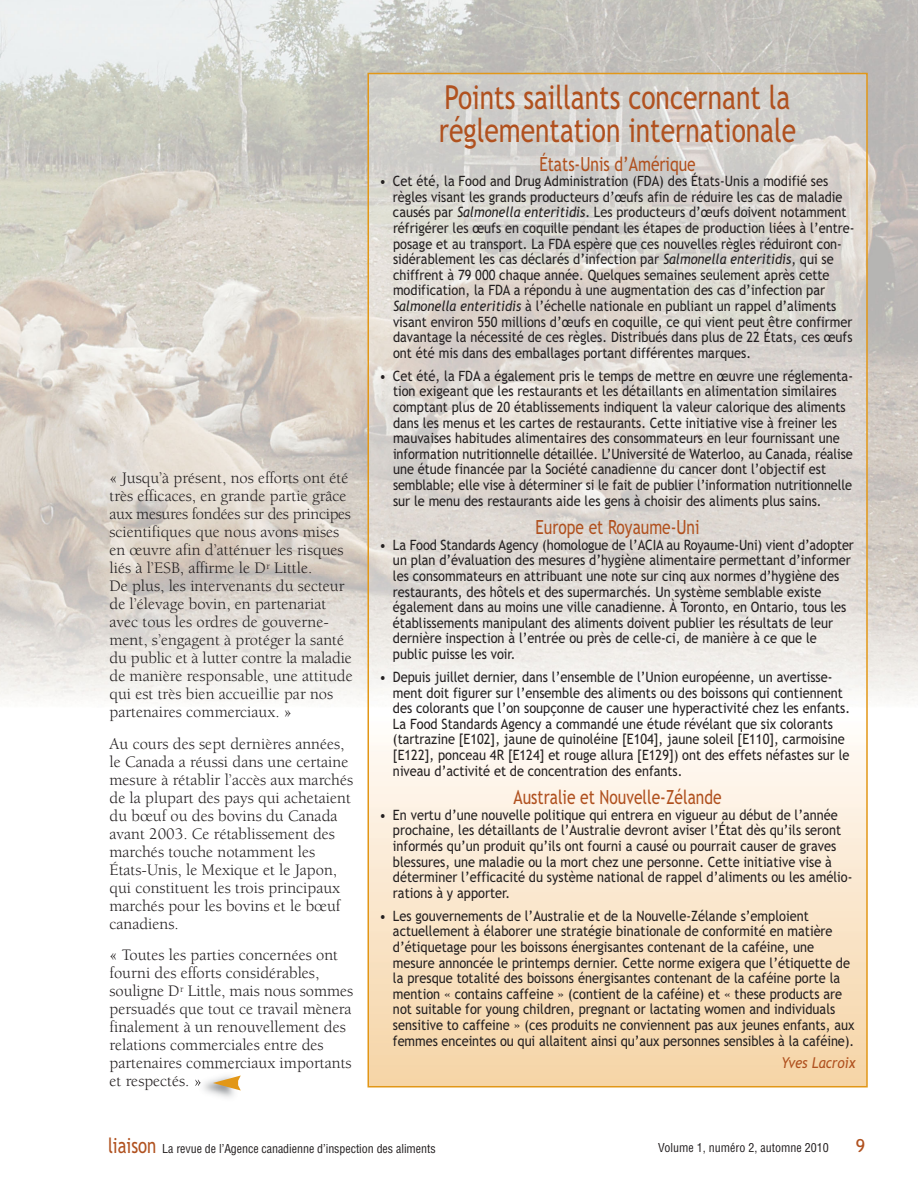
<style>
.page{position:relative;width:918px;height:1188px;background:#fff}
.page>*{position:absolute;margin:0;border:0;box-sizing:border-box;transform-origin:0 0}
.t1{font:33px/33px "Trebuchet MS";color:#b0511f;scale:.8 1}
.t2{font:19.5px "Trebuchet MS";color:#b0511f;scale:.8 1}
.t3{font:18px "Trebuchet MS";color:#b0511f}
.t4{font:16.5px/18px "Berkeley";color:#231f20}
.t5{font:italic 15px "Trebuchet MS";color:#b0511f;scale:.9 1}
.t6{font:14.25px/15.6px "Trebuchet MS";color:#231f20;scale:.9 1}
.t7{font:condensed 12px "Helvetica";letter-spacing:-.005em;color:#231f20}
.s1{font-style:italic}
.s2{font-family:"Trebuchet MS";font-stretch:normal;font-size:21px;color:#b0511f}
</style>
<div class="page">
<img style="left:0;top:0;width:918px;height:574px">
<img style="left:868px;top:574px;width:50px;height:126px">
<img style="left:0;top:574px;width:368px;height:135px">
<img style="left:371px;top:76px;width:494px;height:623px">
<img style="left:195px;top:1068px;width:46px;height:30px">
<svg style="left:213px;top:1076px;width:28px;height:14px"></svg>
<p class="t4" style="left:110px;top:471px;width:245px">« Jusqu’à présent, nos efforts ont été très efficaces, en grande partie grâce aux mesures fondées sur des principes scientifiques que nous avons mises en œuvre afin d’atténuer les risques liés à l’ESB, affirme le D<sup>r</sup> Little.<br>De plus, les intervenants du secteur de l’élevage bovin, en partenariat avec tous les ordres de gouverne&shy;ment, s’engagent à protéger la santé du public et à lutter contre la maladie de manière responsable, une attitude qui est très bien accueillie par nos partenaires commerciaux. »</p>
<p class="t4" style="left:110px;top:736px;width:245px">Au cours des sept dernières années, le Canada a réussi dans une certaine mesure à rétablir l’accès aux marchés de la plupart des pays qui achetaient du bœuf ou des bovins du Canada avant 2003. Ce rétablissement des marchés touche notamment les<br>États-Unis, le Mexique et le Japon, qui constituent les trois principaux marchés pour les bovins et le bœuf canadiens.</p>
<p class="t4" style="left:110px;top:948px;width:245px">« Toutes les parties concernées ont fourni des efforts considérables, souligne D<sup>r</sup> Little, mais nous sommes persuadés que tout ce travail mènera finalement à un renouvellement des relations commerciales entre des partenaires commerciaux importants et respectés. »</p>
<h1 class="t1" style="left:439px;top:84px;width:448px">Points saillants concernant la réglementation internationale</h1>
<h2 class="t2" style="left:539px;top:156px;width:197px">États-Unis d’Amérique</h2>
<p class="t6" style="left:393px;top:175px;width:514px;text-indent:-13px">• Cet été, la Food and Drug Administration (FDA) des États-Unis a modifié ses règles visant les grands producteurs d’œufs afin de réduire les cas de maladie causés par <span class="s1">Salmonella enteritidis</span>. Les producteurs d’œufs doivent notamment réfrigérer les œufs en coquille pendant les étapes de production liées à l’entre&shy;posage et au transport. La FDA espère que ces nouvelles règles réduiront con&shy;sidérablement les cas déclarés d’infection par <span class="s1">Salmonella enteritidis</span>, qui se chiffrent à 79 000 chaque année. Quelques semaines seulement après cette modification, la FDA a répondu à une augmentation des cas d’infection par <span class="s1">Salmonella enteritidis</span> à l’échelle nationale en publiant un rappel d’aliments visant environ 550 millions d’œufs en coquille, ce qui vient peut être confirmer davantage la nécessité de ces règles. Distribués dans plus de 22 États, ces œufs ont été mis dans des emballages portant différentes marques.</p>
<p class="t6" style="left:393px;top:369px;width:513px;text-indent:-13px">• Cet été, la FDA a également pris le temps de mettre en œuvre une réglementa&shy;tion exigeant que les restaurants et les détaillants en alimentation similaires comptant plus de 20 établissements indiquent la valeur calorique des aliments dans les menus et les cartes de restaurants. Cette initiative vise à freiner les mauvaises habitudes alimentaires des consommateurs en leur fournissant une information nutritionnelle détaillée. L’Université de Waterloo, au Canada, réalise une étude financée par la Société canadienne du cancer dont l’objectif est semblable; elle vise à déterminer si le fait de publier l’information nutritionnelle sur le menu des restaurants aide les gens à choisir des aliments plus sains.</p>
<h2 class="t2" style="left:536px;top:520px;width:207px">Europe et Royaume-Uni</h2>
<p class="t6" style="left:393px;top:538px;width:514px;text-indent:-13px">• La Food Standards Agency (homologue de l’ACIA au Royaume-Uni) vient d’adopter un plan d’évaluation des mesures d’hygiène alimentaire permettant d’informer les consommateurs en attribuant une note sur cinq aux normes d’hygiène des restaurants, des hôtels et des supermarchés. Un système semblable existe également dans au moins une ville canadienne. À Toronto, en Ontario, tous les établissements manipulant des aliments doivent publier les résultats de leur dernière inspection à l’entrée ou près de celle-ci, de manière à ce que le public puisse les voir.</p>
<p class="t6" style="left:393px;top:670px;width:509px;text-indent:-13px">• Depuis juillet dernier, dans l’ensemble de l’Union européenne, un avertisse&shy;ment doit figurer sur l’ensemble des aliments ou des boissons qui contiennent des colorants que l’on soupçonne de causer une hyperactivité chez les enfants.<br>La Food Standards Agency a commandé une étude révélant que six colorants (tartrazine [E102], jaune de quinoléine [E104], jaune soleil [E110], carmoisine [E122], ponceau 4R [E124] et rouge allura [E129]) ont des effets néfastes sur le niveau d’activité et de concentration des enfants.</p>
<h2 class="t2" style="left:514px;top:790px;width:262px">Australie et Nouvelle-Zélande</h2>
<p class="t6" style="left:393px;top:808px;width:512px;text-indent:-13px">• En vertu d’une nouvelle politique qui entrera en vigueur au début de l’année prochaine, les détaillants de l’Australie devront aviser l’État dès qu’ils seront informés qu’un produit qu’ils ont fourni a causé ou pourrait causer de graves blessures, une maladie ou la mort chez une personne. Cette initiative vise à déterminer l’efficacité du système national de rappel d’aliments ou les amélio&shy;rations à y apporter.</p>
<p class="t6" style="left:393px;top:909px;width:514px;text-indent:-13px">• Les gouvernements de l’Australie et de la Nouvelle-Zélande s’emploient actuellement à élaborer une stratégie binationale de conformité en matière d’étiquetage pour les boissons énergisantes contenant de la caféine, une mesure annoncée le printemps dernier. Cette norme exigera que l’étiquette de la presque totalité des boissons énergisantes contenant de la caféine porte la mention « contains caffeine » (contient de la caféine) et « these products are not suitable for young children, pregnant or lactating women and individuals sensitive to caffeine » (ces produits ne conviennent pas aux jeunes enfants, aux femmes enceintes ou qui allaitent ainsi qu’aux personnes sensibles à la caféine).</p>
<p class="t5" style="left:781px;top:1057px;width:84px">Yves Lacroix</p>
<p class="t7" style="left:108px;top:1144px;width:329px"><span class="s2">liaison</span> La revue de l’Agence canadienne d’inspection des aliments</p>
<p class="t7" style="left:658px;top:1143px;width:172px">Volume 1, numéro 2, automne 2010</p>
<p class="t3" style="left:856px;top:1139px;width:11px">9</p>
</div>
